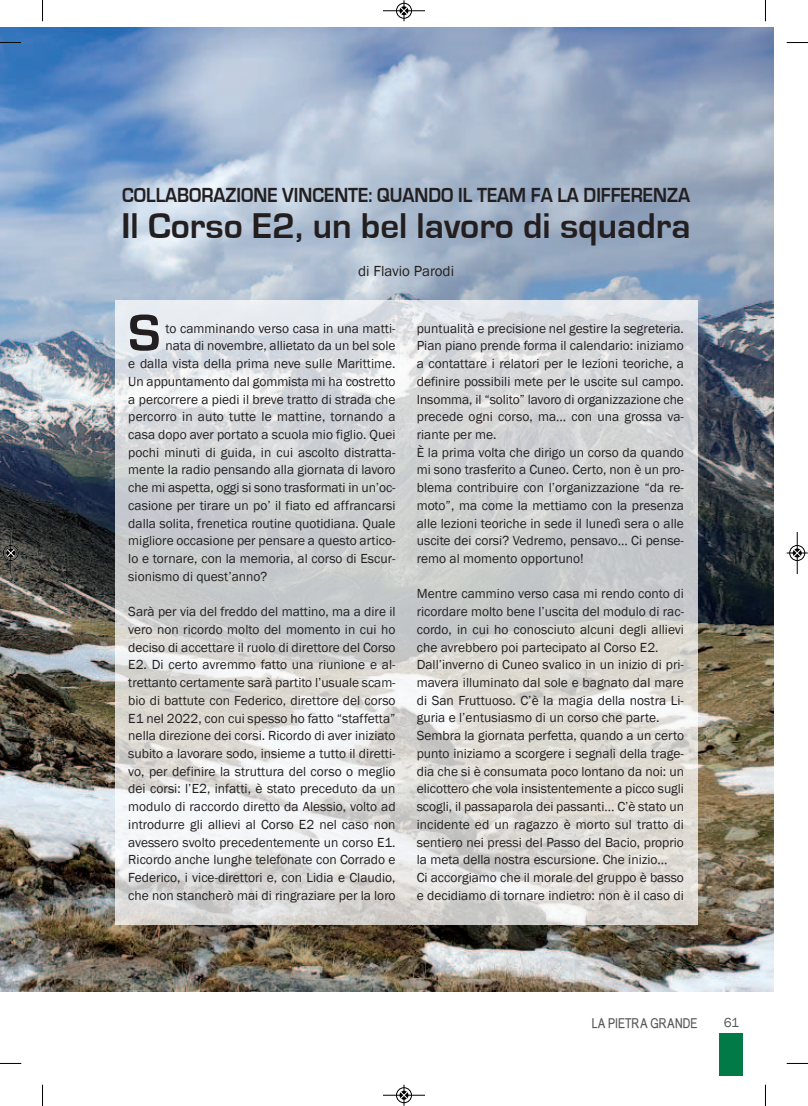
<style>
.page{position:relative;width:808px;height:1106px;background:#fff}
.page>*{position:absolute;margin:0;border:0;box-sizing:border-box;transform-origin:0 0}
.t1{font:700 53.4px "Eurostile";color:#231f20}
.t2{font:700 36.9px "Eurostile";color:#231f20}
.t3{font:700 21px "Eurostile";color:#231f20;scale:.9 1}
.t4{font:15px "Franklin Gothic";color:#231f20}
.t5{font:13.5px/17.7px "Franklin Gothic";color:#231f20}
.t6{font:13.5px "Babel Sans";color:#57585a}
.t7{font:13.5px "Franklin Gothic";color:#57585a}
</style>
<div class="page">
<img style="left:0;top:28px;width:774px;height:963px">
<div style="left:115px;top:301px;width:582px;height:624px;background:#fff;opacity:.75"></div>
<div style="left:719px;top:1033px;width:24px;height:43px;background:#017a47"></div>
<svg style="left:42px;top:0;width:1px;height:21px"></svg>
<svg style="left:0;top:42px;width:21px;height:1px"></svg>
<svg style="left:765px;top:0;width:1px;height:21px"></svg>
<svg style="left:787px;top:42px;width:21px;height:1px"></svg>
<svg style="left:42px;top:1084px;width:1px;height:22px"></svg>
<svg style="left:0;top:1063px;width:21px;height:1px"></svg>
<svg style="left:765px;top:1084px;width:1px;height:22px"></svg>
<svg style="left:787px;top:1063px;width:21px;height:1px"></svg>
<div style="left:396px;top:3px;width:16px;height:16px;border:1px solid #fff;border-radius:50%"></div>
<hr style="left:383px;top:11px;width:42px;height:1px;background:#000">
<div style="left:396px;top:3px;width:16px;height:15px;border:1px solid #000;border-radius:50%"></div>
<svg style="left:400px;top:0;width:8px;height:21px"></svg>
<div style="left:396px;top:1087px;width:16px;height:16px;border:1px solid #fff;border-radius:50%"></div>
<hr style="left:383px;top:1094px;width:42px;height:1px;background:#000">
<div style="left:396px;top:1087px;width:16px;height:15px;border:1px solid #000;border-radius:50%"></div>
<svg style="left:400px;top:1084px;width:8px;height:21px"></svg>
<hr style="left:10px;top:532px;width:1px;height:42px;background:#fff">
<div style="left:3px;top:545px;width:16px;height:16px;border:1px solid #fff;border-radius:50%"></div>
<hr style="left:11px;top:532px;width:1px;height:42px;background:#000">
<div style="left:3px;top:545px;width:15px;height:15px;border:1px solid #000;border-radius:50%"></div>
<svg style="left:0;top:549px;width:21px;height:8px"></svg>
<div style="left:789px;top:545px;width:16px;height:16px;border:1px solid #fff;border-radius:50%"></div>
<hr style="left:797px;top:532px;width:1px;height:42px;background:#000">
<div style="left:789px;top:545px;width:16px;height:15px;border:1px solid #000;border-radius:50%"></div>
<svg style="left:787px;top:549px;width:21px;height:8px"></svg>
<h3 class="t3" style="left:122px;top:188px;width:632px">COLLABORAZIONE VINCENTE: QUANDO IL TEAM FA LA DIFFERENZA</h3>
<h2 class="t2" style="left:122px;top:213px;width:571px">Il Corso E2, un bel lavoro di squadra</h2>
<p class="t4" style="left:358px;top:265px;width:97px">di Flavio Parodi</p>
<h1 class="t1" style="left:128px;top:314px;width:34px">S</h1>
<p class="t5" style="left:166px;top:320px;width:231px">to camminando verso casa in una matti-</p>
<p class="t5" style="left:166px;top:338px;width:231px">nata di novembre, allietato da un bel sole</p>
<p class="t5" style="left:128px;top:356px;width:269px">e dalla vista della prima neve sulle Marittime.</p>
<p class="t5" style="left:128px;top:373px;width:269px">Un appuntamento dal gommista mi ha costretto</p>
<p class="t5" style="left:128px;top:391px;width:269px">a percorrere a piedi il breve tratto di strada che</p>
<p class="t5" style="left:128px;top:409px;width:269px">percorro in auto tutte le mattine, tornando a</p>
<p class="t5" style="left:128px;top:426px;width:269px">casa dopo aver portato a scuola mio figlio. Quei</p>
<p class="t5" style="left:128px;top:444px;width:269px">pochi minuti di guida, in cui ascolto distratta-</p>
<p class="t5" style="left:128px;top:462px;width:269px">mente la radio pensando alla giornata di lavoro</p>
<p class="t5" style="left:128px;top:480px;width:269px">che mi aspetta, oggi si sono trasformati in uníoc-</p>
<p class="t5" style="left:128px;top:497px;width:269px">casione per tirare un poí il fiato ed affrancarsi</p>
<p class="t5" style="left:128px;top:515px;width:269px">dalla solita, frenetica routine quotidiana. Quale</p>
<p class="t5" style="left:128px;top:533px;width:269px">migliore occasione per pensare a questo artico-</p>
<p class="t5" style="left:128px;top:550px;width:269px">lo e tornare, con la memoria, al corso di Escur-</p>
<p class="t5" style="left:128px;top:568px;width:141px">sionismo di questíanno?</p>
<p class="t5" style="left:128px;top:604px;width:269px;text-align:justify">Sar‡ per via del freddo del mattino, ma a dire il vero non ricordo molto del momento in cui ho deciso di accettare il ruolo di direttore del Corso E2. Di certo avremmo fatto una riunione e al&shy;trettanto certamente sar‡ partito líusuale scam&shy;bio di battute con Federico, direttore del corso E1 nel 2022, con cui spesso ho fatto ìstaffettaî nella direzione dei corsi. Ricordo di aver iniziato subito a lavorare sodo, insieme a tutto il diretti&shy;vo, per definire la struttura del corso o meglio dei corsi: líE2, infatti, Ë stato preceduto da un modulo di raccordo diretto da Alessio, volto ad introdurre gli allievi al Corso E2 nel caso non avessero svolto precedentemente un corso E1.<br>Ricordo anche lunghe telefonate con Corrado e Federico, i vice-direttori e, con Lidia e Claudio, che non stancherÚ mai di ringraziare per la loro</p>
<p class="t5" style="left:417px;top:320px;width:269px">puntualit‡ e precisione nel gestire la segreteria.<br>Pian piano prende forma il calendario: iniziamo a contattare i relatori per le lezioni teoriche, a definire possibili mete per le uscite sul campo.<br>Insomma, il ìsolitoî lavoro di organizzazione che precede ogni corso, maÖ con una grossa va&shy;riante per me.<br>» la prima volta che dirigo un corso da quando mi sono trasferito a Cuneo. Certo, non Ë un pro&shy;blema contribuire con líorganizzazione ìda re&shy;motoî, ma come la mettiamo con la presenza alle lezioni teoriche in sede il lunedÏ sera o alle uscite dei corsi? Vedremo, pensavoÖ Ci pense&shy;remo al momento opportuno!</p>
<p class="t5" style="left:417px;top:586px;width:269px">Mentre cammino verso casa mi rendo conto di ricordare molto bene líuscita del modulo di rac&shy;cordo, in cui ho conosciuto alcuni degli allievi che avrebbero poi partecipato al Corso E2.<br>Dallíinverno di Cuneo svalico in un inizio di pri&shy;mavera illuminato dal sole e bagnato dal mare di San Fruttuoso. CíË la magia della nostra Li&shy;guria e líentusiasmo di un corso che parte.<br>Sembra la giornata perfetta, quando a un certo punto iniziamo a scorgere i segnali della trage&shy;dia che si Ë consumata poco lontano da noi: un elicottero che vola insistentemente a picco sugli scogli, il passaparola dei passantiÖ CíË stato un incidente ed un ragazzo Ë morto sul tratto di sentiero nei pressi del Passo del Bacio, proprio la meta della nostra escursione. Che inizioÖ<br>Ci accorgiamo che il morale del gruppo Ë basso e decidiamo di tornare indietro: non Ë il caso di</p>
<p class="t6" style="left:592px;top:1015px;width:107px">LA PIETRA GRANDE</p>
<p class="t7" style="left:724px;top:1017px;width:17px">61</p>
</div>
